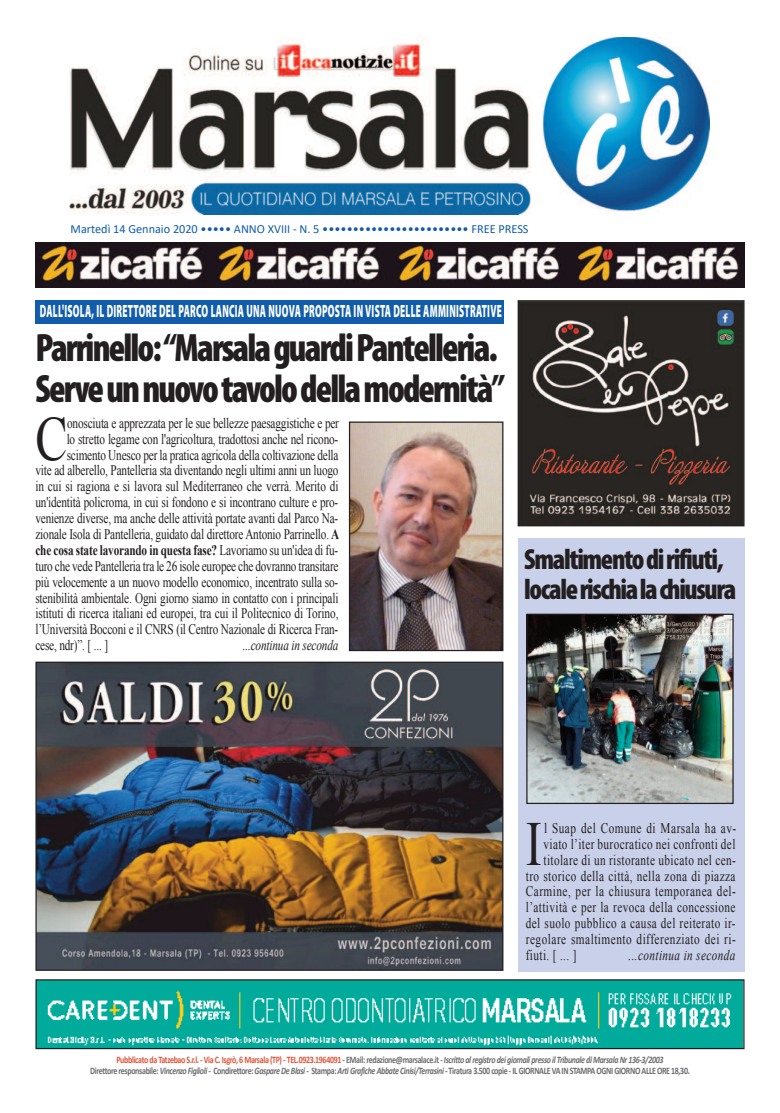
<style>
.page{position:relative;width:780px;height:1113px;background:#fff}
.page>*{position:absolute;margin:0;border:0;box-sizing:border-box;transform-origin:0 0}
.t1{font:62.62px "Times New Roman";color:#231f20;scale:.77 1}
.t2{font:900 condensed 39.75px/40.4px "Myriad Pro";letter-spacing:-.05em;color:#231f20;scale:.94 1}
.t3{font:900 condensed 29.12px/29.6px "Myriad Pro";letter-spacing:-.05em;color:#231f20;scale:.96 1}
.t4{font:900 17.88px "Myriad Pro";letter-spacing:.025em;color:#fff;scale:.52 1}
.t5{font:14.62px "Times New Roman";letter-spacing:-.015em;color:#231f20;scale:.77 1}
.t6{font:14.62px "Times New Roman";letter-spacing:.035em;color:#231f20;scale:.77 1}
.t7{font:14.62px "Times New Roman";letter-spacing:.045em;color:#231f20;scale:.77 1}
.t8{font:700 14.62px "Times New Roman";letter-spacing:-.015em;color:#231f20;scale:.77 1}
.t9{font:italic 14.62px "Times New Roman";letter-spacing:-.015em;color:#231f20;scale:.77 1}
.t10{font:italic 14.62px "Times New Roman";letter-spacing:.035em;color:#231f20;scale:.77 1}
.t11{font:12.38px "Calibri";color:#115cab}
.t12{font:700 9.88px/11.1px "Calibri";letter-spacing:-.045em;color:#6c6d70;text-align:center;scale:.81 1}
.s1{font-weight:700}
.s2{font-weight:400}
.s3{color:#e15438}
.s4{font-style:italic}
</style>
<div class="page">
<div style="left:517px;top:539px;width:227px;height:433px;background:#c9d0e9"></div>
<img style="left:70px;top:38px;width:639px;height:176px">
<img style="left:35px;top:242px;width:709px;height:46px">
<img style="left:37px;top:981px;width:705px;height:66px">
<div style="left:35px;top:979px;width:709px;height:70px;border:1px solid #231f20"></div>
<div style="left:35px;top:300px;width:468px;height:24px;background:#115cab"></div>
<img style="left:528px;top:615px;width:203px;height:187px">
<div style="left:526px;top:613px;width:207px;height:191px;border:1px solid #231f20"></div>
<img style="left:351px;top:423px;width:150px;height:226px">
<div style="left:349px;top:421px;width:154px;height:230px;border:1px solid #231f20"></div>
<img style="left:519px;top:302px;width:223px;height:222px">
<div style="left:517px;top:300px;width:227px;height:226px;border:1px solid #231f20"></div>
<img style="left:37px;top:663px;width:464px;height:306px">
<div style="left:35px;top:661px;width:468px;height:310px;border:1px solid #231f20"></div>
<p class="t11" style="left:71px;top:223px;width:459px">Martedì 14 Gennaio 2020 ••••• ANNO XVIII - N. 5 •••••••••••••••••••••••• FREE PRESS</p>
<p class="t4" style="left:40px;top:304px;width:890px">DALL'ISOLA, IL DIRETTORE DEL PARCO LANCIA UNA NUOVA PROPOSTA IN VISTA DELLE AMMINISTRATIVE</p>
<h2 class="t2" style="left:35px;top:331px;width:500px">Parrinello:“MarsalaguardiPantelleria.<br>Serveunnuovotavolodellamodernità”</h2>
<h1 class="t1" style="left:35px;top:404px;width:43px">C</h1>
<p class="t5" style="left:67px;top:415px;width:354px">onosciuta e apprezzata per le sue bellezze paesaggistiche e per</p>
<p class="t5" style="left:67px;top:430px;width:354px">lo stretto legame con l'agricoltura, tradottosi anche nel ricono-</p>
<p class="t5" style="left:67px;top:446px;width:354px">scimento Unesco per la pratica agricola della coltivazione della</p>
<p class="t5" style="left:35px;top:462px;width:395px">vite ad alberello, Pantelleria sta diventando negli ultimi anni un luogo</p>
<p class="t5" style="left:35px;top:478px;width:395px">in cui si ragiona e si lavora sul Mediterraneo che verrà. Merito di</p>
<p class="t5" style="left:35px;top:494px;width:395px">un'identità policroma, in cui si fondono e si incontrano culture e pro-</p>
<p class="t5" style="left:35px;top:510px;width:395px">venienze diverse, ma anche delle attività portate avanti dal Parco Na-</p>
<p class="t5" style="left:35px;top:526px;width:396px">zionale Isola di Pantelleria, guidato dal direttore Antonio Parrinello. <span class="s1">A</span></p>
<p class="t8" style="left:35px;top:542px;width:395px">che cosa state lavorando in questa fase? <span class="s2">Lavoriamo su un'idea di fu-</span></p>
<p class="t5" style="left:35px;top:558px;width:395px">turo che vede Pantelleria tra le 26 isole europee che dovranno transitare</p>
<p class="t5" style="left:35px;top:573px;width:395px">più velocemente a un nuovo modello economico, incentrato sulla so-</p>
<p class="t5" style="left:35px;top:589px;width:395px">stenibilità ambientale. Ogni giorno siamo in contatto con i principali</p>
<p class="t5" style="left:35px;top:605px;width:395px">istituti di ricerca italiani ed europei, tra cui il Politecnico di Torino,</p>
<p class="t5" style="left:35px;top:621px;width:395px">l’Università Bocconi e il CNRS (il Centro Nazionale di Ricerca Fran-</p>
<p class="t5" style="left:35px;top:637px;width:96px">cese, ndr)”. [ ... ]</p>
<p class="t9" style="left:243px;top:637px;width:126px">...continua in seconda</p>
<h3 class="t3" style="left:524px;top:547px;width:222px">Smaltimentodirifiuti, localerischialachiusura</h3>
<h1 class="t1" style="left:526px;top:809px;width:22px">I</h1>
<p class="t7" style="left:544px;top:820px;width:251px">l Suap del Comune di Marsala ha av-</p>
<p class="t6" style="left:543px;top:835px;width:251px">viato l’iter burocratico nei confronti del</p>
<p class="t6" style="left:543px;top:851px;width:251px">titolare di un ristorante ubicato nel cen-</p>
<p class="t6" style="left:526px;top:867px;width:274px">tro storico della città, nella zona di piazza</p>
<p class="t7" style="left:526px;top:883px;width:274px">Carmine, per la chiusura temporanea del-</p>
<p class="t6" style="left:526px;top:899px;width:274px">l’attività e per la revoca della concessione</p>
<p class="t6" style="left:526px;top:915px;width:274px">del suolo pubblico a causa del reiterato ir-</p>
<p class="t7" style="left:526px;top:931px;width:274px">regolare smaltimento differenziato dei ri-</p>
<p class="t5" style="left:526px;top:947px;width:67px">fiuti. [ ... ]</p>
<p class="t10" style="left:628px;top:947px;width:140px">...continua in seconda</p>
<p class="t12" style="left:90px;top:1054px;width:741px"><span class="s3">Pubblicato da Tatzebao S.r.l. - Via C. Isgrò, 6 Marsala (TP) - TEL.0923.1964091</span> - EMail: redazione@marsalace.it - <span class="s4">Iscritto al registro dei giornali presso il Tribunale di Marsala Nr 136-3/2003<br></span>Direttore responsabile: <span class="s4">Vincenzo Figlioli -</span> Condirettore: <span class="s4">Gaspare De Blasi -</span> Stampa: <span class="s4">Arti Grafiche Abbate Cinisi/Terrasini -</span> Tiratura 3.500 copie - IL GIORNALE VA IN STAMPA OGNI GIORNO ALLE ORE 18,30.</p>
</div>
